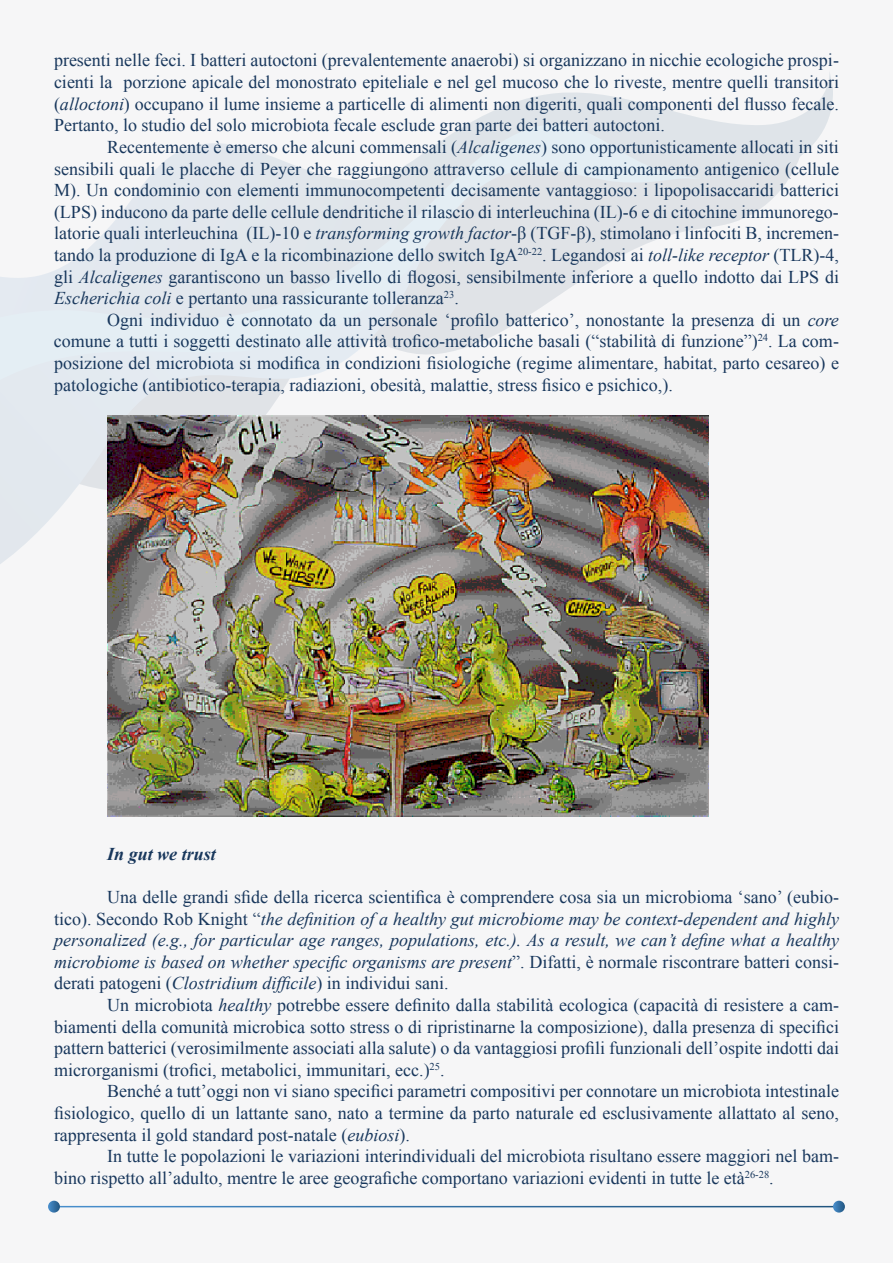
<style>
.page{position:relative;width:893px;height:1263px;background:#f6f6f7}
.page>*{position:absolute;margin:0;border:0;box-sizing:border-box;transform-origin:0 0}
.t1{font:18px/21.6px "Times New Roman";color:#18375c;text-align:justify}
.t2{font:italic 18px/21.6px "Times New Roman";color:#18375c;text-align:justify}
.t3{font:italic 700 18px "Times New Roman";color:#18375c}
.s1{font-style:italic}
.s2{font-style:normal}
</style>
<div class="page">
<hr style="left:54px;top:1206px;width:785px;height:1px;background:#fff">
<svg style="left:48px;top:1201px;width:12px;height:11px"></svg>
<svg style="left:833px;top:1201px;width:12px;height:11px"></svg>
<svg style="left:0;top:457px;width:107px;height:107px"></svg>
<svg style="left:470px;top:73px;width:363px;height:156px"></svg>
<svg style="left:0;top:123px;width:700px;height:334px"></svg>
<img style="left:107px;top:416px;width:602px;height:400px">
<p class="t1" style="left:54px;top:49px;width:786px">presenti nelle feci. I batteri autoctoni (prevalentemente anaerobi) si organizzano in nicchie ecologiche prospi&shy;cienti la porzione apicale del monostrato epiteliale e nel gel mucoso che lo riveste, mentre quelli transitori (<span class="s1">alloctoni</span>) occupano il lume insieme a particelle di alimenti non digeriti, quali componenti del flusso fecale.<br>Pertanto, lo studio del solo microbiota fecale esclude gran parte dei batteri autoctoni.</p>
<p class="t1" style="left:54px;top:136px;width:786px;text-indent:53px">Recentemente è emerso che alcuni commensali (<span class="s1">Alcaligenes</span>) sono opportunisticamente allocati in siti sensibili quali le placche di Peyer che raggiungono attraverso cellule di campionamento antigenico (cellule M). Un condominio con elementi immunocompetenti decisamente vantaggioso: i lipopolisaccaridi batterici (LPS) inducono da parte delle cellule dendritiche il rilascio di interleuchina (IL)-6 e di citochine immunorego&shy;latorie quali interleuchina (IL)-10 e <span class="s1">transforming growth factor</span>-β (TGF-β), stimolano i linfociti B, incremen&shy;tando la produzione di IgA e la ricombinazione dello switch IgA<sup>20-22</sup>. Legandosi ai <span class="s1">toll-like receptor</span> (TLR)-4, gli <span class="s1">Alcaligenes</span> garantiscono un basso livello di flogosi, sensibilmente inferiore a quello indotto dai LPS di <span class="s1">Escherichia coli</span> e pertanto una rassicurante tolleranza<sup>23</sup>.</p>
<p class="t1" style="left:54px;top:309px;width:786px;text-indent:53px">Ogni individuo è connotato da un personale ‘profilo batterico’, nonostante la presenza di un <span class="s1">core </span>comune a tutti i soggetti destinato alle attività trofico-metaboliche basali (“stabilità di funzione”)<sup>24</sup>. La com&shy;posizione del microbiota si modifica in condizioni fisiologiche (regime alimentare, habitat, parto cesareo) e patologiche (antibiotico-terapia, radiazioni, obesità, malattie, stress fisico e psichico,).</p>
<p class="t3" style="left:107px;top:841px;width:110px">In gut we trust</p>
<p class="t2" style="left:54px;top:886px;width:786px;text-indent:53px"><span class="s2">Una delle grandi sfide della ricerca scientifica è comprendere cosa sia un microbioma ‘sano’ (eubio&shy;tico). Secondo Rob Knight “</span>the definition of a healthy gut microbiome may be context-dependent and highly personalized (e.g., for particular age ranges, populations, etc.). As a result, we can’t define what a healthy microbiome is based on whether specific organisms are present<span class="s2">”. Difatti, è normale riscontrare batteri consi&shy;derati patogeni (</span>Clostridium difficile<span class="s2">) in individui sani.</span></p>
<p class="t1" style="left:54px;top:994px;width:786px;text-indent:53px">Un microbiota <span class="s1">healthy</span> potrebbe essere definito dalla stabilità ecologica (capacità di resistere a cam&shy;biamenti della comunità microbica sotto stress o di ripristinarne la composizione), dalla presenza di specifici pattern batterici (verosimilmente associati alla salute) o da vantaggiosi profili funzionali dell’ospite indotti dai microrganismi (trofici, metabolici, immunitari, ecc.)<sup>25</sup>.</p>
<p class="t1" style="left:54px;top:1080px;width:786px;text-indent:53px">Benché a tutt’oggi non vi siano specifici parametri compositivi per connotare un microbiota intestinale fisiologico, quello di un lattante sano, nato a termine da parto naturale ed esclusivamente allattato al seno, rappresenta il gold standard post-natale (<span class="s1">eubiosi</span>).</p>
<p class="t1" style="left:54px;top:1145px;width:786px;text-indent:53px">In tutte le popolazioni le variazioni interindividuali del microbiota risultano essere maggiori nel bam&shy;bino rispetto all’adulto, mentre le aree geografiche comportano variazioni evidenti in tutte le età<sup>26-28</sup>.</p>
</div>
